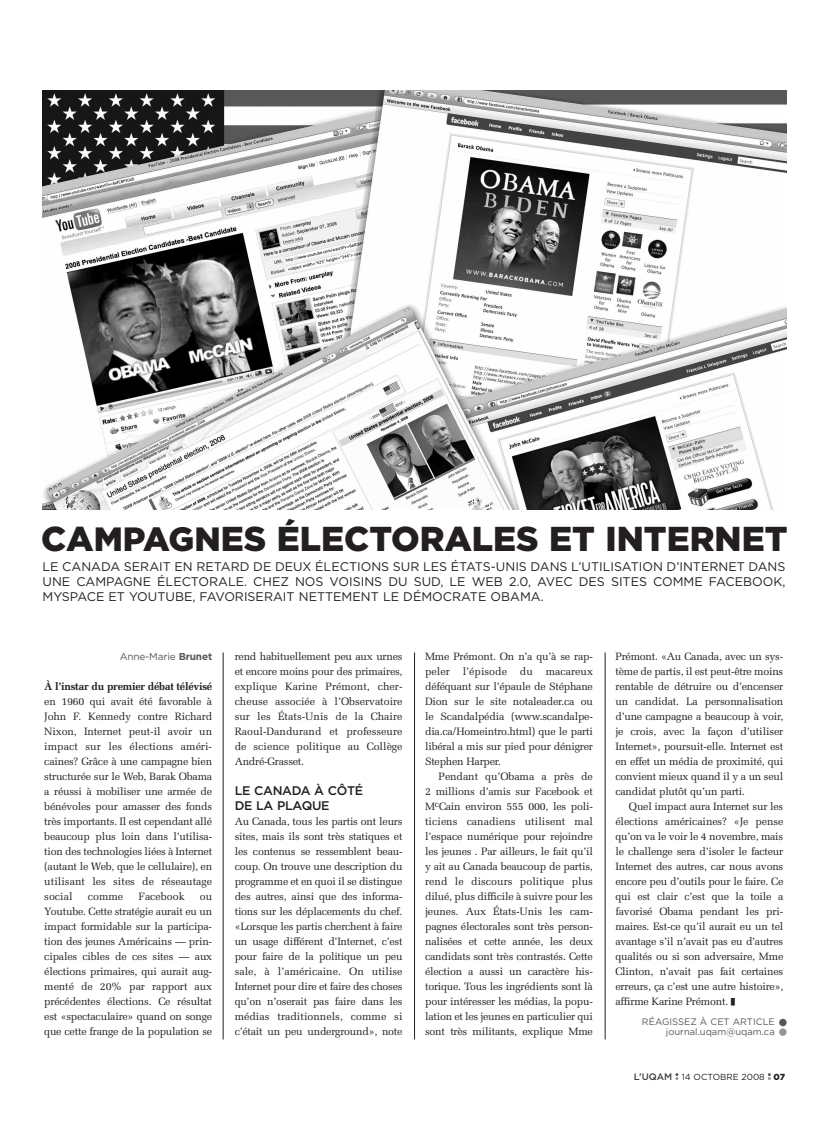
<style>
.page{position:relative;width:833px;height:1125px;background:#fff}
.page>*{position:absolute;margin:0;border:0;box-sizing:border-box;transform-origin:0 0}
.t1{font:900 34.5px "Gotham";color:#231f20}
.t2{font:12.5px/15px "Gotham";color:#231f20;text-align:justify}
.t3{font:500 12.5px/15px "Gotham";letter-spacing:-.02em;color:#231f20}
.t4{font:10.62px/15px "Melior";letter-spacing:-.02em;color:#231f20;text-align:justify}
.t5{font:700 10.62px "Melior";letter-spacing:-.02em;color:#231f20}
.t6{font:10.62px "Melior";color:#231f20}
.t7{font:10px "Gotham";letter-spacing:-.015em;color:#57585a}
.t8{font:9.38px/10px "Gotham";color:#57585a;text-align:right}
.t9{font:8.75px "Gotham";color:#231f20}
.s1{font-size:33.62px}
.s2{font-weight:700}
.s3{font-weight:500;font-size:9.38px;color:#3e3e3f}
.s4{font-weight:900}
</style>
<div class="page">
<img style="left:43px;top:90px;width:743px;height:419px">
<svg style="left:675px;top:1073px;width:3px;height:7px"></svg>
<svg style="left:767px;top:1073px;width:3px;height:7px"></svg>
<hr style="left:223px;top:652px;width:1px;height:387px;background:#231f20">
<hr style="left:414px;top:652px;width:1px;height:387px;background:#231f20">
<div style="left:779px;top:1019px;width:7px;height:7px;background:#57585a;border-radius:50%"></div>
<div style="left:779px;top:1028px;width:7px;height:8px;background:#939598;border-radius:50%"></div>
<hr style="left:605px;top:652px;width:1px;height:387px;background:#231f20">
<h1 class="t1" style="left:41px;top:526px;width:747px">CA<span class="s1">MPAGN</span>ES ÉLECTORALES ET INTERNET</h1>
<p class="t2" style="left:43px;top:560px;width:744px">LE CANADA SERAIT EN RETARD DE DEUX ÉLECTIONS SUR LES ÉTATS-UNIS DANS L’UTILISATION D’INTERNET DANS UNE CAMPAGNE ÉLECTORALE. CHEZ NOS VOISINS DU SUD, LE WEB 2.0, AVEC DES SITES COMME FACEBOOK, MYSPACE ET YOUTUBE, FAVORISERAIT NETTEMENT LE DÉMOCRATE OBAMA.</p>
<p class="t7" style="left:120px;top:653px;width:94px">Anne-Marie <span class="s2">Brunet</span></p>
<p class="t5" style="left:44px;top:682px;width:169px">À l’instar du premier débat télévisé</p>
<p class="t4" style="left:44px;top:695px;width:169px">en 1960 qui avait été favorable à John F. Kennedy contre Richard Nixon, Internet peut-il avoir un impact sur les élections améri&shy;caines? Grâce à une campagne bien structurée sur le Web, Barak Obama a réussi à mobiliser une armée de bénévoles pour amasser des fonds très importants. Il est cependant allé beaucoup plus loin dans l’utilisa&shy;tion des technologies liées à Internet (autant le Web, que le cellulaire), en utilisant les sites de réseautage social</p>
<p class="t4" style="left:88px;top:890px;width:37px">comme</p>
<p class="t6" style="left:138px;top:892px;width:48px">Facebook</p>
<p class="t4" style="left:44px;top:890px;width:169px;text-indent:155px">ou Youtube. Cette stratégie aurait eu un impact formidable sur la participa&shy;tion des jeunes Américains — prin&shy;cipales cibles de ces sites — aux élections primaires, qui aurait aug&shy;menté de 20% par rapport aux précédentes élections. Ce résultat est «spectaculaire» quand on songe que cette frange de la population se</p>
<p class="t4" style="left:235px;top:650px;width:169px">rend habituellement peu aux urnes et encore moins pour des primaires, explique Karine Prémont, cher&shy;cheuse associée à l’Observatoire sur les États-Unis de la Chaire Raoul-Dandurand et professeure de science politique au Collège André-Grasset.</p>
<p class="t3" style="left:235px;top:784px;width:130px">LE CANADA À CÔTÉ<br>DE LA PLAQUE</p>
<p class="t4" style="left:235px;top:815px;width:169px">Au Canada, tous les partis ont leurs sites, mais ils sont très statiques et les contenus se ressemblent beau&shy;coup. On trouve une description du programme et en quoi il se distingue des autres, ainsi que des informa&shy;tions sur les déplacements du chef. «Lorsque les partis cherchent à faire un usage différent d’Internet, c’est pour faire de la politique un peu sale, à l’américaine. On utilise Internet pour dire et faire des choses qu’on n’oserait pas faire dans les médias traditionnels, comme si c’était un peu underground», note</p>
<p class="t4" style="left:425px;top:650px;width:169px">Mme Prémont. On n’a qu’à se rap&shy;peler l’épisode du macareux déféquant sur l’épaule de Stéphane Dion sur le site notaleader.ca ou le Scandalpédia (www.scandalpe&shy;dia.ca/Homeintro.html) que le parti libéral a mis sur pied pour dénigrer Stephen Harper.</p>
<p class="t4" style="left:425px;top:770px;width:169px;text-indent:14px">Pendant qu’Obama a près de 2 millions d’amis sur Facebook et M<sup>c</sup>Cain environ 555 000, les poli&shy;ticiens canadiens utilisent mal l’espace numérique pour rejoindre les jeunes . Par ailleurs, le fait qu’il y ait au Canada beaucoup de partis, rend le discours politique plus dilué, plus difficile à suivre pour les jeunes. Aux États-Unis les cam&shy;pagnes électorales sont très person&shy;nalisées et cette année, les deux candidats sont très contrastés. Cette élection a aussi un caractère his&shy;torique. Tous les ingrédients sont là pour intéresser les médias, la popu&shy;lation et les jeunes en particulier qui sont très militants, explique Mme</p>
<p class="t4" style="left:615px;top:650px;width:169px">Prémont. «Au Canada, avec un sys&shy;tème de partis, il est peut-être moins rentable de détruire ou d’encenser un candidat. La personnalisation d’une campagne a beaucoup à voir, je crois, avec la façon d’utiliser Internet», poursuit-elle. Internet est en effet un média de proximité, qui convient mieux quand il y a un seul candidat plutôt qu’un parti.</p>
<p class="t4" style="left:615px;top:800px;width:169px;text-indent:14px">Quel impact aura Internet sur les élections américaines? «Je pense qu’on va le voir le 4 novembre, mais le challenge sera d’isoler le facteur Internet des autres, car nous avons encore peu d’outils pour le faire. Ce qui est clair c’est que la toile a favorisé Obama pendant les pri&shy;maires. Est-ce qu’il aurait eu un tel avantage s’il n’avait pas eu d’autres qualités ou si son adversaire, Mme Clinton, n’avait pas fait certaines erreurs, ça c’est une autre histoire», affirme Karine Prémont.</p>
<p class="t8" style="left:642px;top:1018px;width:134px">RÉAGISSEZ À CET ARTICLE journal.uqam@uqam.ca</p>
<p class="t9" style="left:633px;top:1073px;width:153px"><span class="s3">L’UQAM</span> 14 OCTOBRE 2008 <span class="s4">07</span></p>
</div>
